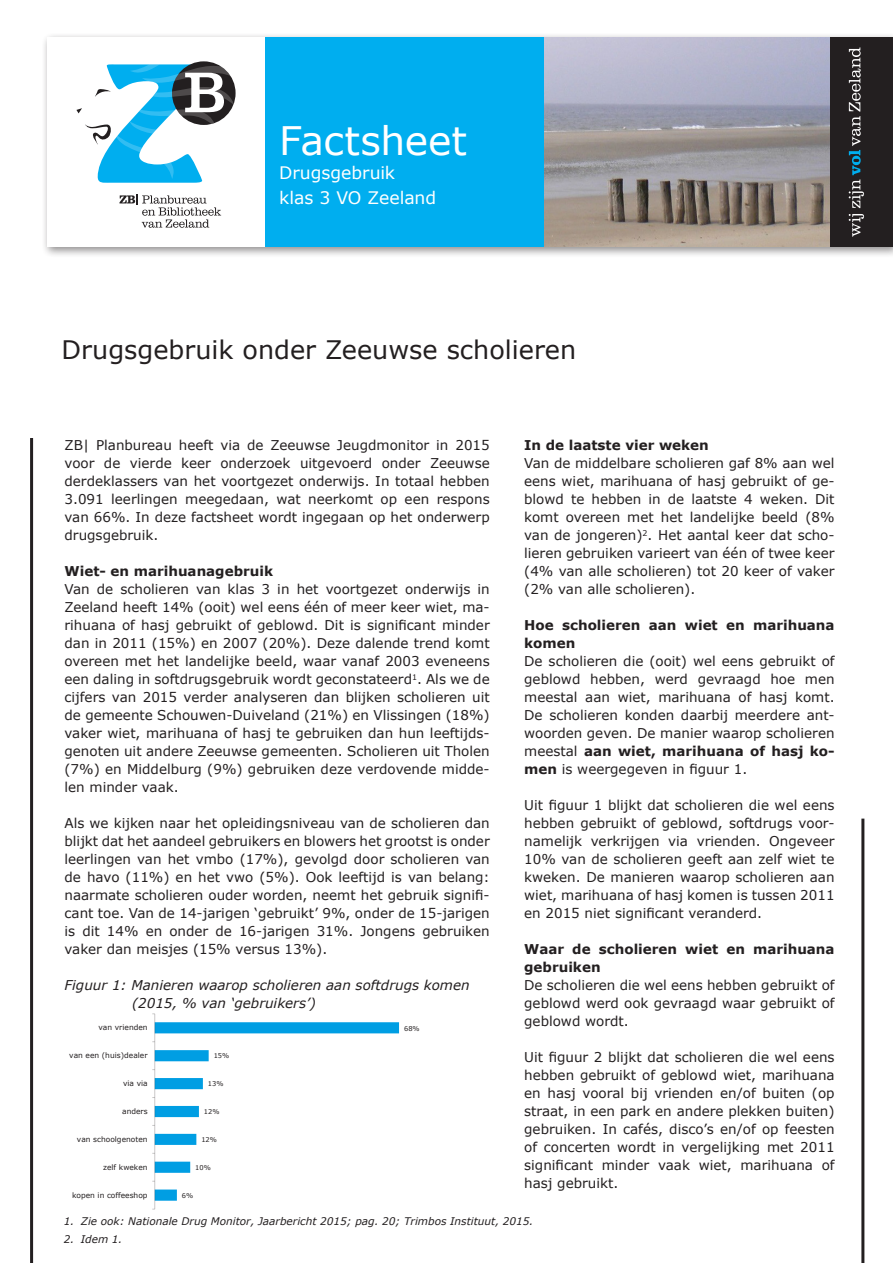
<style>
.page{position:relative;width:893px;height:1263px;background:#fff}
.page>*{position:absolute;margin:0;border:0;box-sizing:border-box;transform-origin:0 0}
.t1{font:39.3px "Verdana";letter-spacing:-.01em;color:#fff}
.Intro{font:25.5px "Verdana";color:#231f20}
.t2{font:17.25px "Verdana";letter-spacing:-.005em;color:#fff}
.Kleine_tussenkop{font:13.5px/18px "Verdana";color:#231f20;text-align:justify}
.Kleine_tussenkop-2{font:700 13.5px/18px "Verdana";color:#231f20}
.Kleine_tussenkop-3{font:italic 13.5px/18px "Verdana";color:#231f20}
.Kleine_tussenkop-4{font:italic 10.5px "Verdana";color:#231f20}
.t3{font:7.5px "Verdana";color:#231f20}
.t4{font:6.6px "Verdana";color:#231f20}
.s1{font-weight:700}
</style>
<div class="page">
<div style="left:42px;top:32px;width:851px;height:226px;background:#231f20;opacity:.5"></div>
<div style="left:47px;top:37px;width:844px;height:210px;background:#fff"></div>
<div style="left:265px;top:37px;width:280px;height:210px;background:#00aeef"></div>
<div style="left:824px;top:37px;width:69px;height:210px;background:#231f20"></div>
<svg style="left:119px;top:194px;width:102px;height:34px"></svg>
<svg style="left:172px;top:61px;width:64px;height:64px"></svg>
<svg style="left:76px;top:64px;width:158px;height:119px"></svg>
<svg style="left:849px;top:47px;width:15px;height:190px"></svg>
<img style="left:545px;top:37px;width:284px;height:210px">
<hr style="left:861px;top:819px;width:3px;height:444px;background:#231f20">
<hr style="left:30px;top:438px;width:3px;height:825px;background:#231f20">
<hr style="left:154px;top:1014px;width:1px;height:195px;background:#231f20;opacity:.25">
<svg style="left:152px;top:1022px;width:247px;height:179px"></svg>
<p class="t1" style="left:279px;top:113px;width:189px">Factsheet</p>
<p class="t2" style="left:279px;top:161px;width:117px">Drugsgebruik</p>
<p class="t2" style="left:279px;top:186px;width:158px">klas 3 VO Zeeland</p>
<p class="Intro" style="left:62px;top:332px;width:516px">Drugsgebruik onder Zeeuwse scholieren</p>
<p class="Kleine_tussenkop" style="left:65px;top:436px;width:427px">ZB| Planbureau heeft via de Zeeuwse Jeugdmonitor in 2015 voor de vierde keer onderzoek uitgevoerd onder Zeeuwse derdeklassers van het voortgezet onderwijs. In totaal hebben 3.091 leerlingen meegedaan, wat neerkomt op een respons van 66%. In deze factsheet wordt ingegaan op het onderwerp drugsgebruik.</p>
<p class="Kleine_tussenkop-2" style="left:65px;top:562px;width:210px">Wiet- en marihuanagebruik</p>
<p class="Kleine_tussenkop" style="left:65px;top:580px;width:427px">Van de scholieren van klas 3 in het voortgezet onderwijs in Zeeland heeft 14% (ooit) wel eens één of meer keer wiet, ma&shy;rihuana of hasj gebruikt of geblowd. Dit is significant minder dan in 2011 (15%) en 2007 (20%). Deze dalende trend komt overeen met het landelijke beeld, waar vanaf 2003 eveneens een daling in softdrugsgebruik wordt geconstateerd<sup>1</sup>. Als we de cijfers van 2015 verder analyseren dan blijken scholieren uit de gemeente Schouwen-Duiveland (21%) en Vlissingen (18%) vaker wiet, marihuana of hasj te gebruiken dan hun leeftijds&shy;genoten uit andere Zeeuwse gemeenten. Scholieren uit Tholen (7%) en Middelburg (9%) gebruiken deze verdovende midde&shy;len minder vaak.</p>
<p class="Kleine_tussenkop" style="left:65px;top:814px;width:427px">Als we kijken naar het opleidingsniveau van de scholieren dan blijkt dat het aandeel gebruikers en blowers het grootst is onder leerlingen van het vmbo (17%), gevolgd door scholieren van de havo (11%) en het vwo (5%). Ook leeftijd is van belang: naarmate scholieren ouder worden, neemt het gebruik signifi&shy;cant toe. Van de 14-jarigen ‘gebruikt’ 9%, onder de 15-jarigen is dit 14% en onder de 16-jarigen 31%. Jongens gebruiken vaker dan meisjes (15% versus 13%).</p>
<p class="Kleine_tussenkop-3" style="left:132px;top:976px;width:339px;text-indent:-68px">Figuur 1: Manieren waarop scholieren aan softdrugs komen (2015, % van ‘gebruikers’)</p>
<p class="t3" style="left:98px;top:1022px;width:51px">van vrienden</p>
<p class="t4" style="left:404px;top:1023px;width:17px">68%</p>
<p class="t3" style="left:69px;top:1050px;width:80px">van een (huis)dealer</p>
<p class="t4" style="left:214px;top:1051px;width:17px">15%</p>
<p class="t3" style="left:123px;top:1078px;width:26px">via via</p>
<p class="t4" style="left:208px;top:1079px;width:17px">13%</p>
<p class="t3" style="left:122px;top:1106px;width:27px">anders</p>
<p class="t4" style="left:204px;top:1107px;width:17px">12%</p>
<p class="t3" style="left:77px;top:1134px;width:72px">van schoolgenoten</p>
<p class="t4" style="left:201px;top:1135px;width:17px">12%</p>
<p class="t3" style="left:103px;top:1162px;width:46px">zelf kweken</p>
<p class="t4" style="left:195px;top:1163px;width:17px">10%</p>
<p class="t3" style="left:72px;top:1190px;width:77px">kopen in coffeeshop</p>
<p class="t4" style="left:182px;top:1191px;width:13px">6%</p>
<p class="Kleine_tussenkop-2" style="left:524px;top:436px;width:186px">In de laatste vier weken</p>
<p class="Kleine_tussenkop" style="left:524px;top:454px;width:312px">Van de middelbare scholieren gaf 8% aan wel eens wiet, marihuana of hasj gebruikt of ge&shy;blowd te hebben in de laatste 4 weken. Dit komt overeen met het landelijke beeld (8% van de jongeren)<sup>2</sup>. Het aantal keer dat scho&shy;lieren gebruiken varieert van één of twee keer (4% van alle scholieren) tot 20 keer of vaker (2% van alle scholieren).</p>
<p class="Kleine_tussenkop-2" style="left:524px;top:616px;width:312px">Hoe scholieren aan wiet en marihuana komen</p>
<p class="Kleine_tussenkop" style="left:524px;top:652px;width:312px">De scholieren die (ooit) wel eens gebruikt of geblowd hebben, werd gevraagd hoe men meestal aan wiet, marihuana of hasj komt.<br>De scholieren konden daarbij meerdere ant&shy;woorden geven. De manier waarop scholieren meestal <span class="s1">aan wiet, marihuana of hasj ko&shy;men</span> is weergegeven in figuur 1.</p>
<p class="Kleine_tussenkop" style="left:524px;top:796px;width:312px">Uit figuur 1 blijkt dat scholieren die wel eens hebben gebruikt of geblowd, softdrugs voor&shy;namelijk verkrijgen via vrienden. Ongeveer 10% van de scholieren geeft aan zelf wiet te kweken. De manieren waarop scholieren aan wiet, marihuana of hasj komen is tussen 2011 en 2015 niet significant veranderd.</p>
<p class="Kleine_tussenkop-2" style="left:524px;top:940px;width:312px">Waar de scholieren wiet en marihuana gebruiken</p>
<p class="Kleine_tussenkop" style="left:524px;top:976px;width:312px">De scholieren die wel eens hebben gebruikt of geblowd werd ook gevraagd waar gebruikt of geblowd wordt.</p>
<p class="Kleine_tussenkop" style="left:524px;top:1048px;width:312px">Uit figuur 2 blijkt dat scholieren die wel eens hebben gebruikt of geblowd wiet, marihuana en hasj vooral bij vrienden en/of buiten (op straat, in een park en andere plekken buiten) gebruiken. In cafés, disco’s en/of op feesten of concerten wordt in vergelijking met 2011 significant minder vaak wiet, marihuana of hasj gebruikt.</p>
<p class="Kleine_tussenkop-4" style="left:64px;top:1214px;width:471px">1. Zie ook: Nationale Drug Monitor, Jaarbericht 2015; pag. 20; Trimbos Instituut, 2015.</p>
<p class="Kleine_tussenkop-4" style="left:64px;top:1232px;width:60px">2. Idem 1.</p>
</div>
